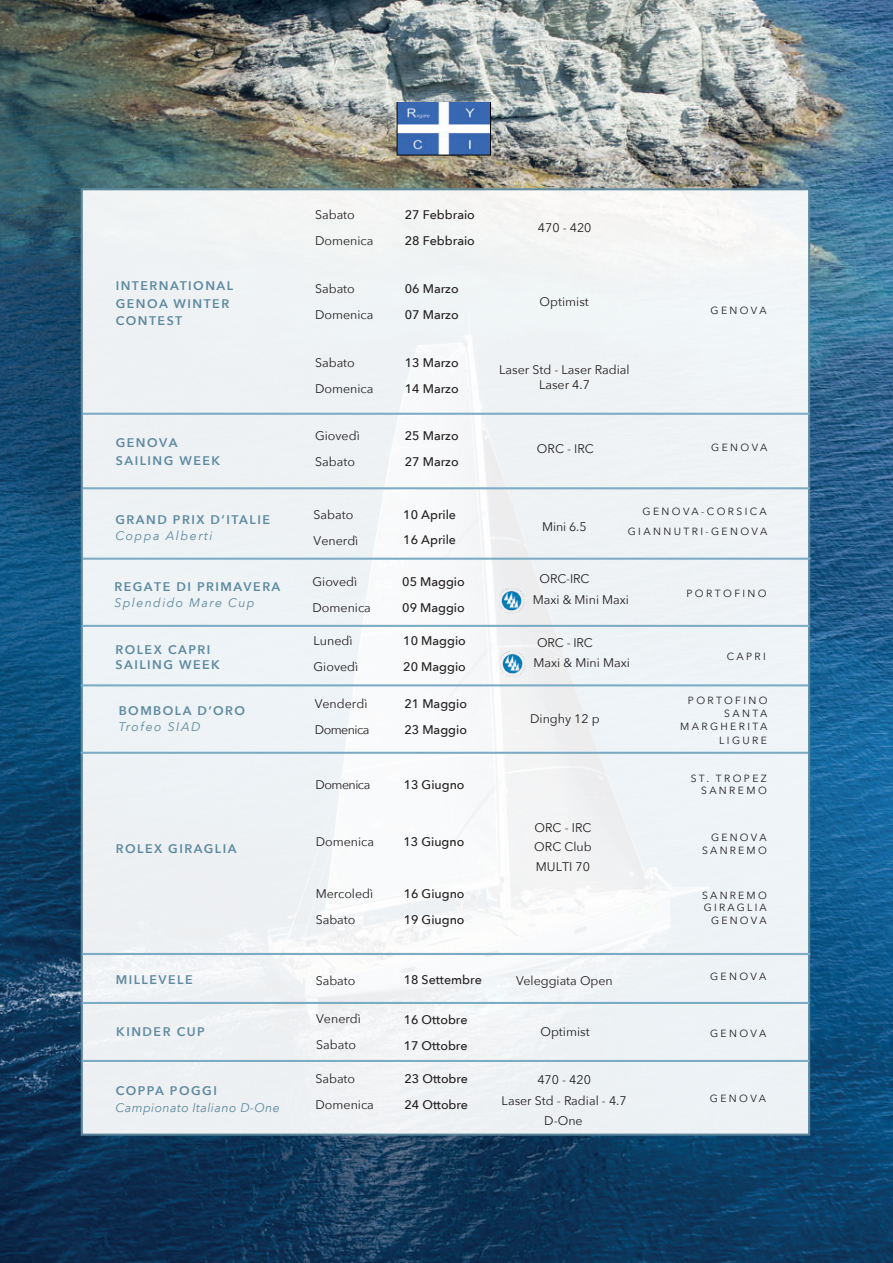
<style>
.page{position:relative;width:893px;height:1263px;background:#fff}
.page>*{position:absolute;margin:0;border:0;box-sizing:border-box;transform-origin:0 0}
.t1{font:12.45px/26px "Avenir Next";color:#231f20}
.t2{font:500 12.45px/26px "Avenir Next";color:#231f20}
.t3{font:600 12.45px/17.7px "Avenir Next";letter-spacing:.12em;color:#5e8aa0}
.t4{font:italic 12.45px "Avenir Next";letter-spacing:.11em;color:#5e8aa0}
.t5{font:italic 12.45px "Avenir Next";letter-spacing:.03em;color:#5e8aa0}
.t6{font:12.45px/26px "Avenir Next";letter-spacing:-.02em;color:#231f20}
.t7{font:12.45px "Avenir Next";letter-spacing:-.04em;color:#231f20}
.t8{font:10.35px/13.2px "Avenir Next";letter-spacing:.23em;color:#231f20;text-align:right}
.t9{font:10.35px/12.5px "Avenir Next";letter-spacing:.21em;color:#231f20;text-align:right}
</style>
<div class="page">
<img style="left:0;top:0;width:893px;height:1263px">
<div style="left:82px;top:189px;width:727px;height:945px;background:#eff3f5"></div>
<hr style="left:83px;top:413px;width:727px;height:2px;background:#7cabc4">
<hr style="left:83px;top:487px;width:727px;height:2px;background:#7cabc4">
<hr style="left:81px;top:684px;width:727px;height:2px;background:#7cabc4">
<hr style="left:83px;top:558px;width:727px;height:2px;background:#7cabc4">
<hr style="left:82px;top:625px;width:727px;height:2px;background:#7cabc4">
<hr style="left:81px;top:752px;width:727px;height:2px;background:#7cabc4">
<hr style="left:83px;top:953px;width:727px;height:2px;background:#7cabc4">
<hr style="left:82px;top:1002px;width:727px;height:2px;background:#7cabc4">
<hr style="left:82px;top:1060px;width:727px;height:2px;background:#7cabc4">
<svg style="left:397px;top:102px;width:94px;height:53px"></svg>
<img style="left:500px;top:651px;width:25px;height:26px">
<img style="left:499px;top:588px;width:26px;height:26px">
<p class="t3" style="left:116px;top:276px;width:119px">INTERNATIONAL<br>GENOA WINTER<br>CONTEST</p>
<p class="t3" style="left:116px;top:433px;width:106px">GENOVA<br>SAILING WEEK</p>
<p class="t3" style="left:115px;top:511px;width:156px">GRAND PRIX D’ITALIE</p>
<p class="t4" style="left:115px;top:525px;width:99px">Coppa Alberti</p>
<p class="t3" style="left:114px;top:578px;width:168px">REGATE DI PRIMAVERA</p>
<p class="t4" style="left:114px;top:592px;width:142px">Splendido Mare Cup</p>
<p class="t1" style="left:315px;top:201px;width:60px">Sabato<br>Domenica</p>
<p class="t2" style="left:405px;top:201px;width:72px">27 Febbraio<br>28 Febbraio</p>
<p class="t1" style="left:538px;top:215px;width:55px">470 - 420</p>
<p class="t1" style="left:315px;top:276px;width:60px">Sabato<br>Domenica</p>
<p class="t1" style="left:315px;top:349px;width:60px">Sabato<br>Domenica</p>
<p class="t2" style="left:405px;top:276px;width:55px">06 Marzo<br>07 Marzo</p>
<p class="t2" style="left:405px;top:349px;width:55px">13 Marzo<br>14 Marzo</p>
<p class="t1" style="left:540px;top:288px;width:51px">Optimist</p>
<p class="t1" style="left:499px;top:362px;width:132px;line-height:15px;text-align:center">Laser Std - Laser Radial<br>Laser 4.7</p>
<p class="t8" style="left:710px;top:303px;width:58px">GENOVA</p>
<p class="t1" style="left:315px;top:422px;width:46px">Giovedì<br>Sabato</p>
<p class="t2" style="left:405px;top:422px;width:55px">25 Marzo<br>27 Marzo</p>
<p class="t1" style="left:537px;top:435px;width:58px">ORC - IRC</p>
<p class="t8" style="left:711px;top:441px;width:58px">GENOVA</p>
<p class="t1" style="left:314px;top:501px;width:46px">Sabato<br>Venerdì</p>
<p class="t2" style="left:403px;top:501px;width:54px">10 Aprile<br>16 Aprile</p>
<p class="t1" style="left:542px;top:513px;width:46px">Mini 6.5</p>
<p class="t8" style="left:628px;top:501px;width:141px;line-height:19.8px">GENOVA-CORSICA<br>GIANNUTRI-GENOVA</p>
<p class="t1" style="left:313px;top:568px;width:60px">Giovedì<br>Domenica</p>
<p class="t2" style="left:402px;top:568px;width:64px">05 Maggio<br>09 Maggio</p>
<p class="t1" style="left:540px;top:565px;width:51px">ORC-IRC</p>
<p class="t1" style="left:533px;top:586px;width:98px">Maxi &amp; Mini Maxi</p>
<p class="t8" style="left:687px;top:587px;width:82px">PORTOFINO</p>
<p class="t1" style="left:314px;top:627px;width:46px">Lunedì<br>Giovedì</p>
<p class="t2" style="left:403px;top:627px;width:64px">10 Maggio<br>20 Maggio</p>
<p class="t1" style="left:537px;top:629px;width:57px">ORC - IRC</p>
<p class="t3" style="left:115px;top:642px;width:106px;line-height:15px">ROLEX CAPRI<br>SAILING WEEK</p>
<p class="t8" style="left:727px;top:650px;width:41px">CAPRI</p>
<p class="t1" style="left:534px;top:649px;width:98px">Maxi &amp; Mini Maxi</p>
<p class="t3" style="left:119px;top:702px;width:128px">BOMBOLA D’ORO</p>
<p class="t4" style="left:119px;top:716px;width:83px">Trofeo SIAD</p>
<p class="t3" style="left:116px;top:840px;width:122px">ROLEX GIRAGLIA</p>
<p class="t3" style="left:116px;top:971px;width:78px">MILLEVELE</p>
<p class="t3" style="left:116px;top:1023px;width:90px">KINDER CUP</p>
<p class="t3" style="left:116px;top:1081px;width:103px">COPPA POGGI</p>
<p class="t5" style="left:115px;top:1097px;width:166px">Campionato Italiano D-One</p>
<p class="t6" style="left:315px;top:690px;width:56px">Venderdì<br>Domenica</p>
<p class="t2" style="left:404px;top:690px;width:64px">21 Maggio<br>23 Maggio</p>
<p class="t1" style="left:530px;top:705px;width:71px">Dinghy 12 p</p>
<p class="t7" style="left:315px;top:774px;width:56px">Domenica</p>
<p class="t2" style="left:404px;top:771px;width:62px">13 Giugno</p>
<p class="t1" style="left:316px;top:828px;width:60px">Domenica</p>
<p class="t2" style="left:403px;top:828px;width:62px">13 Giugno</p>
<p class="t1" style="left:534px;top:817px;width:59px;line-height:19.5px;text-align:justify">ORC - IRC ORC Club MULTI 70</p>
<p class="t1" style="left:316px;top:880px;width:59px">Mercoledì<br>Sabato</p>
<p class="t2" style="left:404px;top:880px;width:62px">16 Giugno<br>19 Giugno</p>
<p class="t1" style="left:316px;top:967px;width:41px">Sabato</p>
<p class="t1" style="left:316px;top:1005px;width:46px">Venerdì<br>Sabato</p>
<p class="t1" style="left:315px;top:1065px;width:60px">Sabato<br>Domenica</p>
<p class="t2" style="left:404px;top:966px;width:80px">18 Settembre</p>
<p class="t2" style="left:404px;top:1006px;width:65px">16 Ottobre<br>17 Ottobre</p>
<p class="t2" style="left:404px;top:1065px;width:65px">23 Ottobre<br>24 Ottobre</p>
<p class="t1" style="left:516px;top:967px;width:98px">Veleggiata Open</p>
<p class="t1" style="left:540px;top:1018px;width:51px">Optimist</p>
<p class="t1" style="left:537px;top:1066px;width:55px">470 - 420</p>
<p class="t1" style="left:544px;top:1107px;width:40px">D-One</p>
<p class="t1" style="left:502px;top:1087px;width:127px">Laser Std - Radial - 4.7</p>
<p class="t8" style="left:680px;top:693px;width:89px">PORTOFINO<br>SANTA<br>MARGHERITA<br>LIGURE</p>
<p class="t8" style="left:691px;top:771px;width:78px;line-height:12.5px">ST. TROPEZ<br>SANREMO</p>
<p class="t9" style="left:702px;top:831px;width:66px">GENOVA<br>SANREMO</p>
<p class="t9" style="left:702px;top:889px;width:66px">SANREMO<br>GIRAGLIA<br>GENOVA</p>
<p class="t8" style="left:710px;top:969px;width:58px">GENOVA</p>
<p class="t8" style="left:710px;top:1026px;width:58px">GENOVA</p>
<p class="t8" style="left:710px;top:1091px;width:58px">GENOVA</p>
</div>
